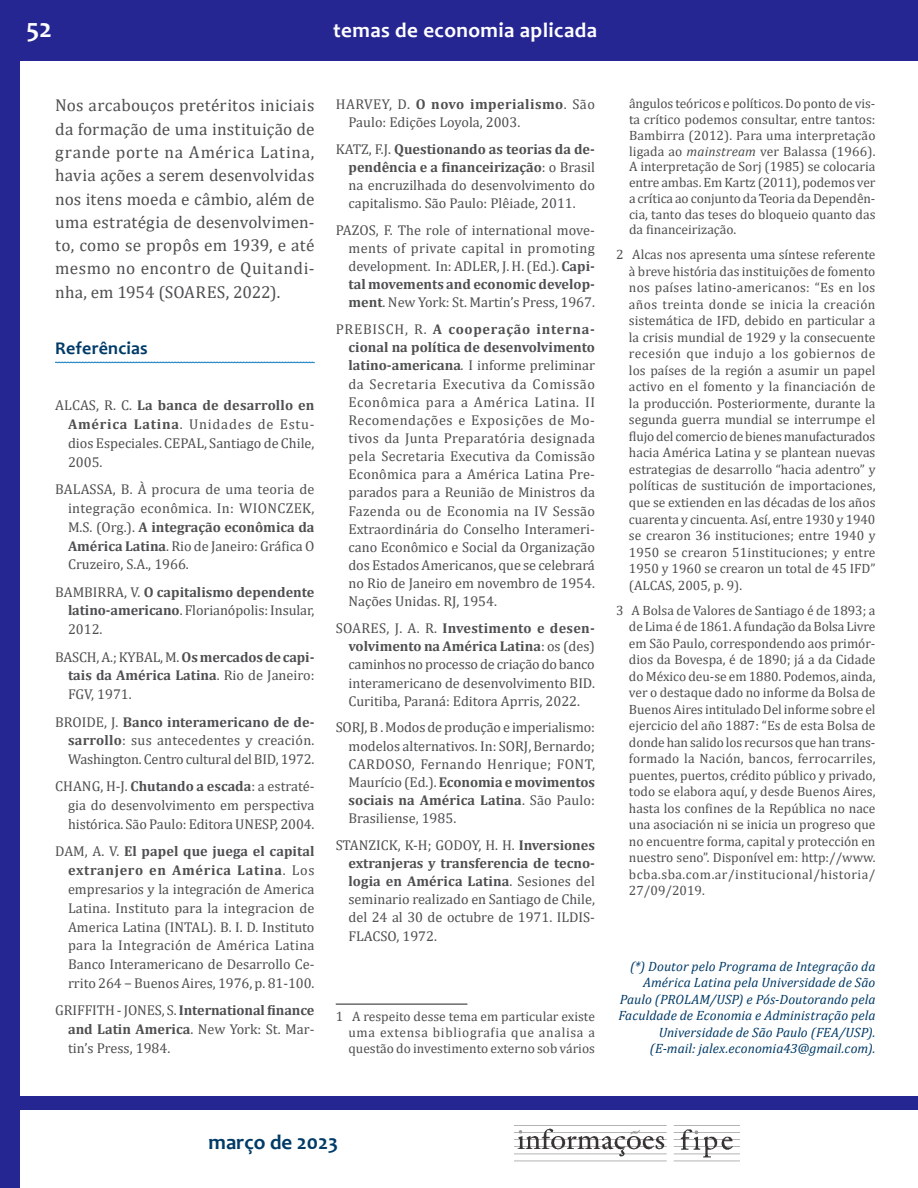
<style>
.page{position:relative;width:918px;height:1188px;background:#fff}
.page>*{position:absolute;margin:0;border:0;box-sizing:border-box;transform-origin:0 0}
.t1{font:700 27px "Candara";color:#fff}
.t2{font:700 21px "Candara";letter-spacing:.02em;color:#fff}
.t3{font:700 21px "Candara";color:#003b68}
.t4{font:700 18px "Candara";letter-spacing:.01em;color:#003b68}
.t5{font:17.25px/23.2px "Cambria";letter-spacing:.015em;color:#4e4f50;text-align:justify}
.t6{font:14.25px/18.1px "Cambria";color:#4e4f50;text-align:justify}
.t7{font:13.5px/16.5px "Cambria";color:#4e4f50;text-align:justify}
.t8{font:italic 13.5px/16.5px "Cambria";letter-spacing:.005em;color:#003b68;text-align:right}
.s1{font-weight:700}
.s2{font-style:italic}
</style>
<div class="page">
<div style="left:0;top:0;width:20px;height:1188px;background:#262693"></div>
<div style="left:0;top:0;width:918px;height:61px;background:#262693"></div>
<div style="left:15px;top:1097px;width:903px;height:13px;background:#262693"></div>
<img style="left:514px;top:1125px;width:225px;height:37px">
<svg style="left:55px;top:362px;width:260px;height:1px"></svg>
<hr style="left:336px;top:1004px;width:131px;height:1px;background:#231f20">
<h1 class="t1" style="left:26px;top:12px;width:27px">52</h1>
<h2 class="t2" style="left:333px;top:17px;width:265px">temas de economia aplicada</h2>
<p class="t5" style="left:55px;top:94px;width:261px">Nos arcabouços pretéritos iniciais da formação de uma instituição de grande porte na América Latina, havia ações a serem desenvolvidas nos itens moeda e câmbio, além de uma estratégia de desenvolvimen&shy;to, como se propôs em 1939, e até mesmo no encontro de Quitandi&shy;nha, em 1954 (SOARES, 2022).</p>
<p class="t4" style="left:55px;top:336px;width:94px">Referências</p>
<p class="t6" style="left:68px;top:396px;width:248px;line-height:18.8px;text-indent:-13px">ALCAS, R. C. <span class="s1">La banca de desarrollo en América Latina</span>. Unidades de Estu&shy;dios Especiales. CE PAL, Santiago de Chile, 2005.</p>
<p class="t6" style="left:68px;top:480px;width:248px;line-height:18.8px;text-indent:-13px">BALASSA, B. À procura de uma teoria de integração econômica. In: WIONCZEK, M.S. (Org.). <span class="s1">A integração econômica da América Latina</span>. Rio de Janeiro: Gráfica O Cruzeiro, S.A., 1966.</p>
<p class="t6" style="left:68px;top:582px;width:248px;line-height:18.8px;text-indent:-13px">BAMBIRRA, V. <span class="s1">O capitalismo dependente latino-americano</span>. Florianópolis: Insular, 2012.</p>
<p class="t6" style="left:68px;top:647px;width:248px;line-height:18.8px;text-indent:-13px">BASCH, A.; KYBAL, M. <span class="s1">Os mercados de capi&shy;tais da América Latina</span>. Rio de Janeiro:<br>FGV, 1971.</p>
<p class="t6" style="left:68px;top:712px;width:248px;line-height:18.8px;text-indent:-13px">BROIDE, J. <span class="s1">Banco interamericano de de&shy;sarrollo</span>: sus antecedentes y creación.<br>Washington. Centro cultural del BI D, 1972.</p>
<p class="t6" style="left:68px;top:777px;width:248px;line-height:18.8px;text-indent:-13px">CHANG, H-J. <span class="s1">Chutando a escada</span>: a estraté&shy;gia do desenvolvimento em perspectiva histórica. São Paulo: Editora UNESP, 2004.</p>
<p class="t6" style="left:68px;top:842px;width:248px;line-height:18.8px;text-indent:-13px">DAM, A. V. <span class="s1">El papel que juega el capital extranjero en América Latina</span>. Los empresarios y la integración de America Latina. Instituto para la integracion de America Latina (INTAL). B. I. D. Instituto para la Integración de América Latina Banco Interamericano de Desarrollo Ce&shy;rrito 264 − Buenos Aires, 1976, p. 81-100.</p>
<p class="t6" style="left:68px;top:1001px;width:248px;line-height:18.8px;text-indent:-13px">GRI FFITH - JONES, S. <span class="s1">International finance and Latin America</span>. New York: St. Mar&shy;tin’s Press, 1984.</p>
<p class="t6" style="left:349px;top:95px;width:248px;text-indent:-13px">HARVEY, D. <span class="s1">O novo imperialismo</span>. São<br>Paulo: Edições Loyola, 2003.</p>
<p class="t6" style="left:349px;top:140px;width:248px;text-indent:-13px">KATZ, F.J. <span class="s1">Questionando as teorias da de&shy;pendência e a financeirização</span>: o Brasil na encruzilhada do desenvolvimento do capitalismo. São Paulo: Plêiade, 2011.</p>
<p class="t6" style="left:349px;top:221px;width:248px;text-indent:-13px">PAZOS, F. The role of international move&shy;ments of private capital in promoting development. In: ADLER, J. H. (Ed.). <span class="s1">Capi&shy;tal movements and economic develop&shy;ment</span>. New York: St. Martin’s Press, 1967.</p>
<p class="t6" style="left:336px;top:320px;width:18px">PREBI</p>
<p class="t6" style="left:348px;top:320px;width:248px;text-indent:29px">SCH, R. <span class="s1">A cooperação interna&shy;cional na política de desenvolvimento latino-americana</span><span class="s2">.</span> I informe preliminar da Secretaria Executiva da Comissão Econômica para a América Latina. II Recomendações e Exposições de Mo&shy;tivos da Junta Preparatória designada pela Secretaria Executiva da Comissão Econômica para a América Latina Pre&shy;parados para a Reunião de Ministros da Fazenda ou de Economia na IV Sessão Extraordinária do Conselho Interameri&shy;cano Econômico e Social da Organização dos Estados Americanos, que se celebrará no Rio de Janeiro em novembro de 1954.<br>Nações Unidas. RJ, 1954.</p>
<p class="t6" style="left:348px;top:619px;width:248px;text-indent:-13px">SOARE S, J. A. R. <span class="s1">Investimento e desen&shy;volvimento na América Latina</span>: os (des) caminhos no processo de criação do banco interamericano de desenvolvimento BID.<br>Curitiba, Paraná: Editora Aprris, 2022.</p>
<p class="t6" style="left:348px;top:718px;width:248px;text-indent:-13px">SORJ, B . Modos de produção e imperialismo: modelos alternativos. In: SORJ, Bernardo; CARDOSO, Fernando Henrique; FONT, Maurício (Ed.). <span class="s1">Economia e movimentos sociais na América Latina</span>. São Paulo:<br>Brasiliense, 1985.</p>
<p class="t6" style="left:348px;top:836px;width:248px;text-indent:-13px">STANZIC K, K-H; GODOY, H. H. <span class="s1">Inversiones extranjeras y transferencia de tecno&shy;logia en América Latina</span>. Sesiones del seminario realizado en Santiago de Chile, del 24 al 30 de octubre de 1971. ILDIS-FLACSO, 1972.</p>
<p class="t7" style="left:349px;top:1009px;width:248px;line-height:15.9px;text-indent:-13px">1 A respeito desse tema em particular existe uma extensa bibliografia que analisa a questão do investimento externo sob vários</p>
<p class="t7" style="left:629px;top:96px;width:248px;line-height:15.8px">ângulos teóricos e políticos. Do ponto de vis&shy;ta crítico podemos consultar, entre tantos:<br>Bambirra (2012). Para uma interpretação ligada ao <span class="s2">mainstream</span> ver Balassa (1966).<br>A interpretação de Sorj (1985) se colocaria entre ambas. Em Kartz (2011), podemos ver a crítica ao conjunto da Teoria da Dependên&shy;cia, tanto das teses do bloqueio quanto das da financeirização.</p>
<p class="t7" style="left:629px;top:246px;width:248px;text-indent:-13px">2 Alcas nos apresenta uma síntese referente à breve história das instituições de fomento nos países latino-americanos: “Es en los años treinta donde se inicia la creación sistemática de IFD, debido en particular a la crisis mundial de 1929 y la consecuente recesión que indujo a los gobiernos de los países de la región a asumir un papel activo en el fomento y la financiación de la producción. Posteriormente, durante la segunda guerra mundial se interrumpe el flujo del comercio de bienes manufacturados hacia América Latina y se plantean nuevas estrategias de desarrollo “hacia adentro” y políticas de sustitución de importaciones, que se extienden en las décadas de los años cuarenta y cincuenta. Así, entre 1930 y 1940 se crearon 36 instituciones; entre 1940 y 1950 se crearon 51instituciones; y entre 1950 y 1960 se crearon un total de 45 IFD” (ALCAS, 2005, p. 9).</p>
<p class="t7" style="left:629px;top:602px;width:248px;text-indent:-13px">3 A Bolsa de Valores de Santiago é de 1893; a de Lima é de 1861. A fundação da Bolsa Livre em São Paulo, correspondendo aos primór&shy;dios da Bovespa, é de 1890; já a da Cidade do México deu-se em 1880. Podemos, ainda, ver o destaque dado no informe da Bolsa de Buenos Aires intitulado Del informe sobre el ejercicio del año 1887: “Es de esta Bolsa de donde han salido los recursos que han trans&shy;formado la Nación, bancos, ferrocarriles, puentes, puertos, crédito público y privado, todo se elabora aquí, y desde Buenos Aires, hasta los confines de la República no nace una asociación ni se inicia un progreso que no encuentre forma, capital y protección en nuestro seno”. Disponível em: http://www. bcba.sba.com.ar/institucional/historia/ 27/09/2019.</p>
<p class="t8" style="left:618px;top:957px;width:259px">(*) Doutor pelo Programa de Integração da América Latina pela Universidade de São Paulo (PROLAM/USP) e Pós-Doutorando pela Faculdade de Economia e Administração pela Universidade de São Paulo (FEA/USP). (E-mail: jalex.economia43@gmail.com).</p>
<h2 class="t3" style="left:209px;top:1129px;width:131px">março de 2023</h2>
</div>
